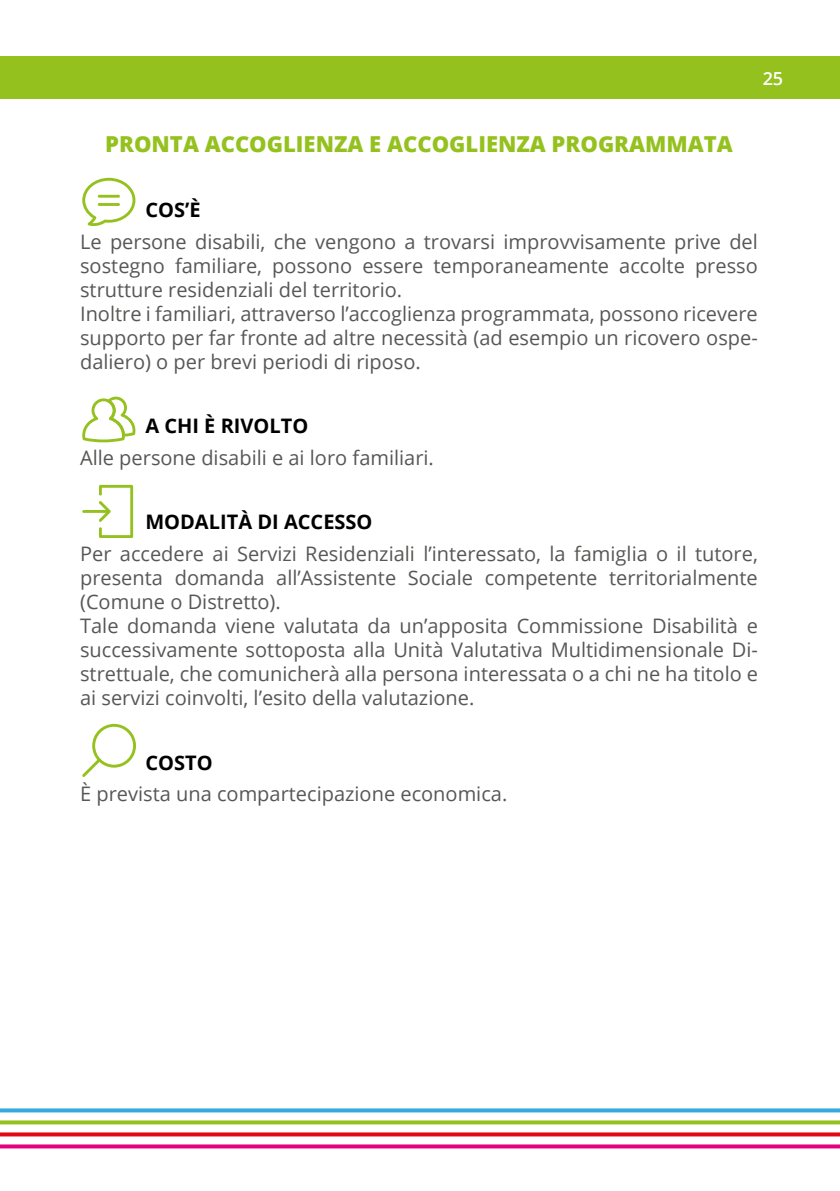
<style>
.page{position:relative;width:840px;height:1191px;background:#fff}
.page>*{position:absolute;margin:0;border:0;box-sizing:border-box;transform-origin:0 0}
.t1{font:800 22px "Open Sans";color:#95c11f}
.t2{font:20px/24px "Open Sans";color:#575756}
.t3{font:700 20px "Open Sans";color:#000}
.t4{font:600 18px "Open Sans";color:#fff}
</style>
<div class="page">
<svg style="left:0;top:1108px;width:839px;height:4px;fill:#36a9e1"></svg>
<svg style="left:0;top:1120px;width:839px;height:4px;fill:#95c11f"></svg>
<svg style="left:0;top:1132px;width:839px;height:4px;fill:#e30613"></svg>
<svg style="left:0;top:1144px;width:839px;height:4px;fill:#e6007d"></svg>
<div style="left:0;top:57px;width:839px;height:42px;background:#95c11f"></div>
<svg style="left:82px;top:396px;width:53px;height:46px"></svg>
<svg style="left:82px;top:178px;width:53px;height:48px"></svg>
<hr style="left:98px;top:195px;width:22px;height:3px;background:#95c11f">
<hr style="left:98px;top:203px;width:22px;height:3px;background:#95c11f">
<svg style="left:99px;top:485px;width:34px;height:53px"></svg>
<hr style="left:82px;top:510px;width:26px;height:3px;background:#95c11f">
<svg style="left:82px;top:724px;width:54px;height:53px"></svg>
<p class="t1" style="left:105px;top:128px;width:628px">PRONTA ACCOGLIENZA E ACCOGLIENZA PROGRAMMATA</p>
<p class="t4" style="left:762px;top:66px;width:22px">25</p>
<p class="t3" style="left:145px;top:196px;width:57px">COS’È</p>
<p class="t2" style="left:80px;top:229px;width:679px">Le persone disabili, che vengono a trovarsi improvvisamente prive del sostegno familiare, possono essere temporaneamente accolte presso strutture residenziali del territorio.<br>Inoltre i familiari, attraverso l’accoglienza programmata, possono ricevere supporto per far fronte ad altre necessità (ad esempio un ricovero ospe&shy;daliero) o per brevi periodi di riposo.</p>
<p class="t3" style="left:145px;top:412px;width:164px">A CHI È RIVOLTO</p>
<p class="t2" style="left:80px;top:445px;width:355px">Alle persone disabili e ai loro familiari.</p>
<p class="t3" style="left:145px;top:508px;width:228px">MODALITÀ DI ACCESSO</p>
<p class="t2" style="left:80px;top:541px;width:679px">Per accedere ai Servizi Residenziali l’interessato, la famiglia o il tutore, presenta domanda all’Assistente Sociale competente territorialmente (Comune o Distretto).<br>Tale domanda viene valutata da un’apposita Commissione Disabilità e successivamente sottoposta alla Unità Valutativa Multidimensionale Di&shy;strettuale, che comunicherà alla persona interessata o a chi ne ha titolo e ai servizi coinvolti, l’esito della valutazione.</p>
<p class="t3" style="left:145px;top:748px;width:69px">COSTO</p>
<p class="t2" style="left:80px;top:781px;width:428px">È prevista una compartecipazione economica.</p>
</div>
